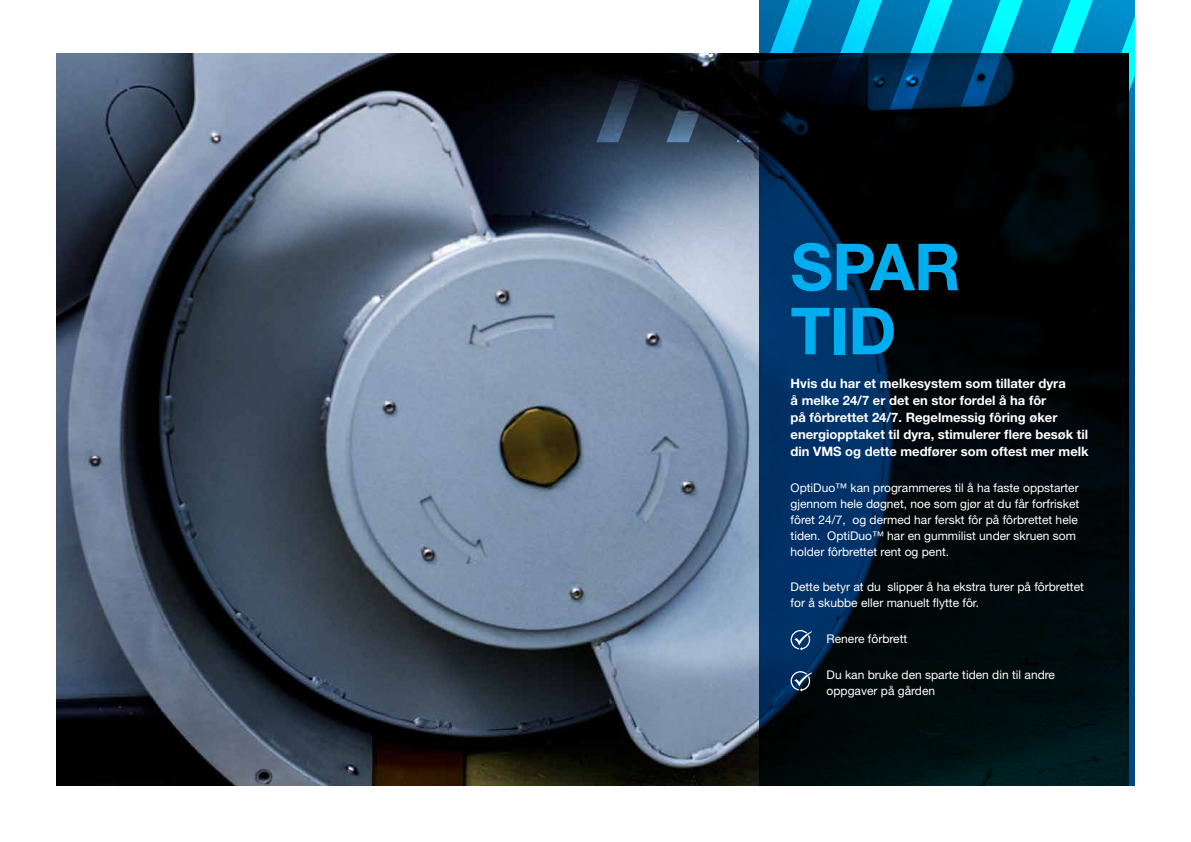
<style>
.page{position:relative;width:1191px;height:842px;background:#fff}
.page>*{position:absolute;margin:0;border:0;box-sizing:border-box;transform-origin:0 0}
.t1{font:700 194.5px "Helvetica Neue LT Std";color:#fff}
.t2{font:700 65px/64px "Helvetica Neue LT Std";letter-spacing:-.01em;color:#00aeef}
.t3{font:700 13px/17px "Helvetica Neue LT Std";color:#fff}
.t4{font:12px/16px "Helvetica Neue LT Std";color:#fff}
</style>
<div class="page">
<img style="left:57px;top:54px;width:703px;height:731px">
<svg style="left:760px;top:0;width:374px;height:785px;background:#001728"></svg>
<svg style="left:790px;top:630px;width:22px;height:21px"></svg>
<svg style="left:790px;top:671px;width:22px;height:21px"></svg>
<h1 class="t1" style="left:598px;top:-51px;width:565px">////////</h1>
<h2 class="t2" style="left:790px;top:234px;width:172px">SPAR<br>TID</h2>
<p class="t3" style="left:790px;top:374px;width:299px">Hvis du har et melkesystem som tillater dyra<br>å melke 24/7 er det en stor fordel å ha fôr<br>på fôrbrettet 24/7. Regelmessig fôring øker energiopptaket til dyra, stimulerer flere besøk til din VMS og dette medfører som oftest mer melk</p>
<p class="t4" style="left:790px;top:479px;width:290px">OptiDuo™ kan programmeres til å ha faste oppstarter gjennom hele døgnet, noe som gjør at du får forfrisket fôret 24/7, og dermed har ferskt fôr på fôrbrettet hele tiden. OptiDuo™ har en gummilist under skruen som holder fôrbrettet rent og pent.</p>
<p class="t4" style="left:790px;top:579px;width:295px">Dette betyr at du slipper å ha ekstra turer på fôrbrettet for å skubbe eller manuelt flytte fôr.</p>
<p class="t4" style="left:826px;top:631px;width:82px">Renere fôrbrett</p>
<p class="t4" style="left:826px;top:667px;width:230px">Du kan bruke den sparte tiden din til andre oppgaver på gården</p>
</div>
